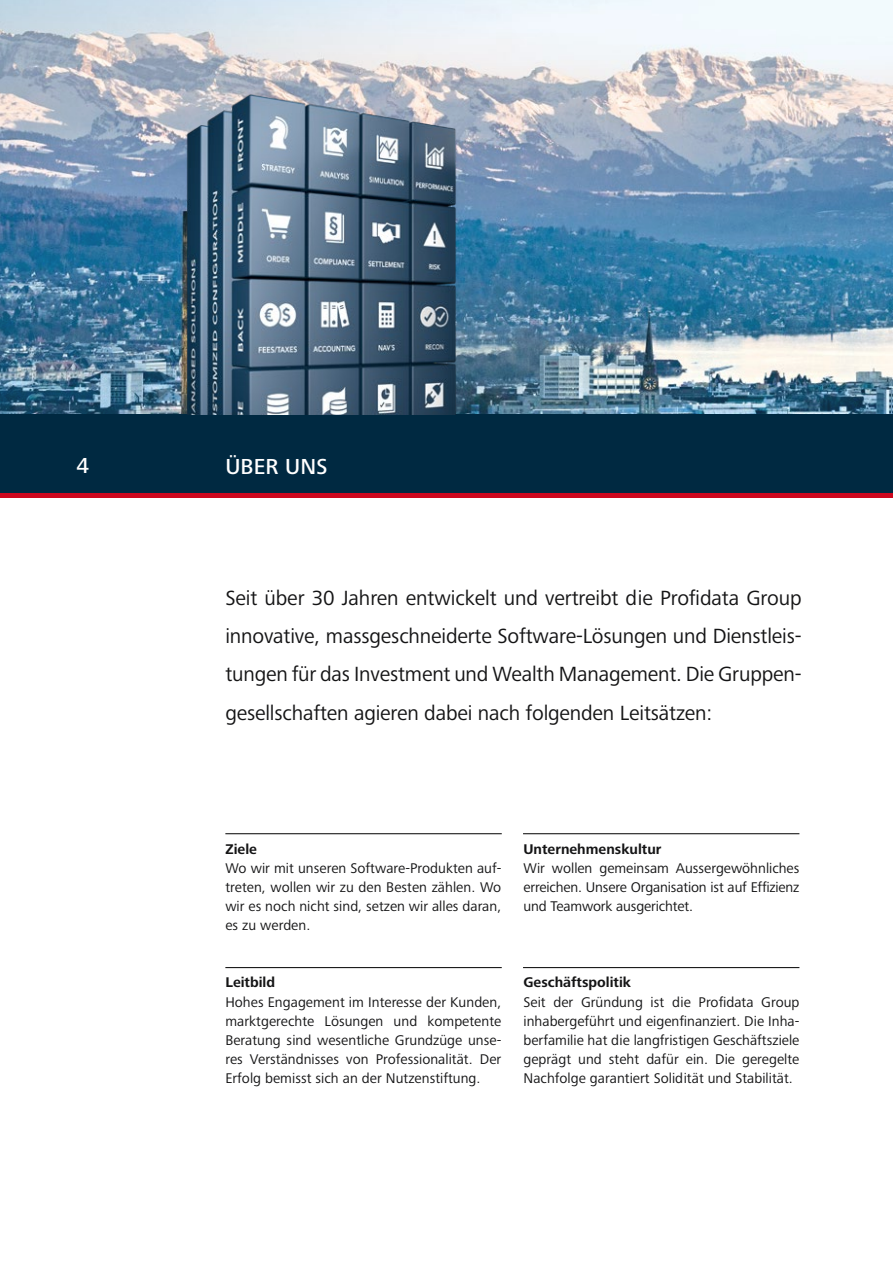
<style>
.page{position:relative;width:893px;height:1263px;background:#fff}
.page>*{position:absolute;margin:0;border:0;box-sizing:border-box;transform-origin:0 0}
.t1{font:500 22.5px "Frutiger Next Pro";letter-spacing:.005em;color:#fff}
.t2{font:21.75px "Frutiger Next Pro";color:#fff}
.t3{font:21.3px/38.2px "Frutiger Next Pro";letter-spacing:-.01em;color:#141415;text-align:justify}
.t4{font:14.55px/19.2px "Frutiger Next Pro";letter-spacing:.005em;color:#141415;text-align:justify}
.t5{font:700 14.55px "Frutiger Next Pro";color:#141415}
</style>
<div class="page">
<div style="left:0;top:493px;width:893px;height:5px;background:#cd071e"></div>
<img style="left:0;top:0;width:893px;height:415px">
<hr style="left:225px;top:833px;width:277px;height:1px;background:#000">
<hr style="left:225px;top:967px;width:277px;height:1px;background:#000">
<hr style="left:523px;top:833px;width:276px;height:1px;background:#000">
<hr style="left:523px;top:967px;width:276px;height:1px;background:#000">
<div style="left:0;top:415px;width:893px;height:78px;background:#002941"></div>
<img style="left:185px;top:92px;width:271px;height:323px">
<h1 class="t1" style="left:77px;top:452px;width:14px">4</h1>
<h1 class="t1" style="left:225px;top:453px;width:104px">ÜBER UNS</h1>
<h2 class="t2" style="left:76px;top:454px;width:13px">4</h2>
<p class="t3" style="left:225px;top:579px;width:578px">Seit über 30 Jahren entwickelt und vertreibt die Profidata Group innovative, massgeschneiderte Software-Lösungen und Dienstleis&shy;tungen für das Investment und Wealth Management. Die Gruppen&shy;gesellschaften agieren dabei nach folgenden Leitsätzen:</p>
<p class="t5" style="left:225px;top:840px;width:33px">Ziele</p>
<p class="t4" style="left:225px;top:858px;width:277px">Wo wir mit unseren Software-Produkten auf&shy;treten, wollen wir zu den Besten zählen. Wo wir es noch nicht sind, setzen wir alles daran, es zu werden.</p>
<p class="t5" style="left:225px;top:974px;width:51px">Leitbild</p>
<p class="t4" style="left:225px;top:992px;width:277px">Hohes Engagement im Interesse der Kunden, marktgerechte Lösungen und kompetente Beratung sind wesentliche Grundzüge unse&shy;res Verständnisses von Professionalität. Der Erfolg bemisst sich an der Nutzenstiftung.</p>
<p class="t5" style="left:523px;top:840px;width:140px">Unternehmenskultur</p>
<p class="t4" style="left:523px;top:858px;width:277px">Wir wollen gemeinsam Aussergewöhnliches erreichen. Unsere Organisation ist auf Effizienz und Teamwork ausgerichtet.</p>
<p class="t5" style="left:523px;top:974px;width:109px">Geschäftspolitik</p>
<p class="t4" style="left:523px;top:992px;width:277px">Seit der Gründung ist die Profidata Group inhabergeführt und eigenfinanziert. Die Inha&shy;berfamilie hat die langfristigen Geschäftsziele geprägt und steht dafür ein. Die geregelte Nachfolge garantiert Solidität und Stabilität.</p>
</div>
